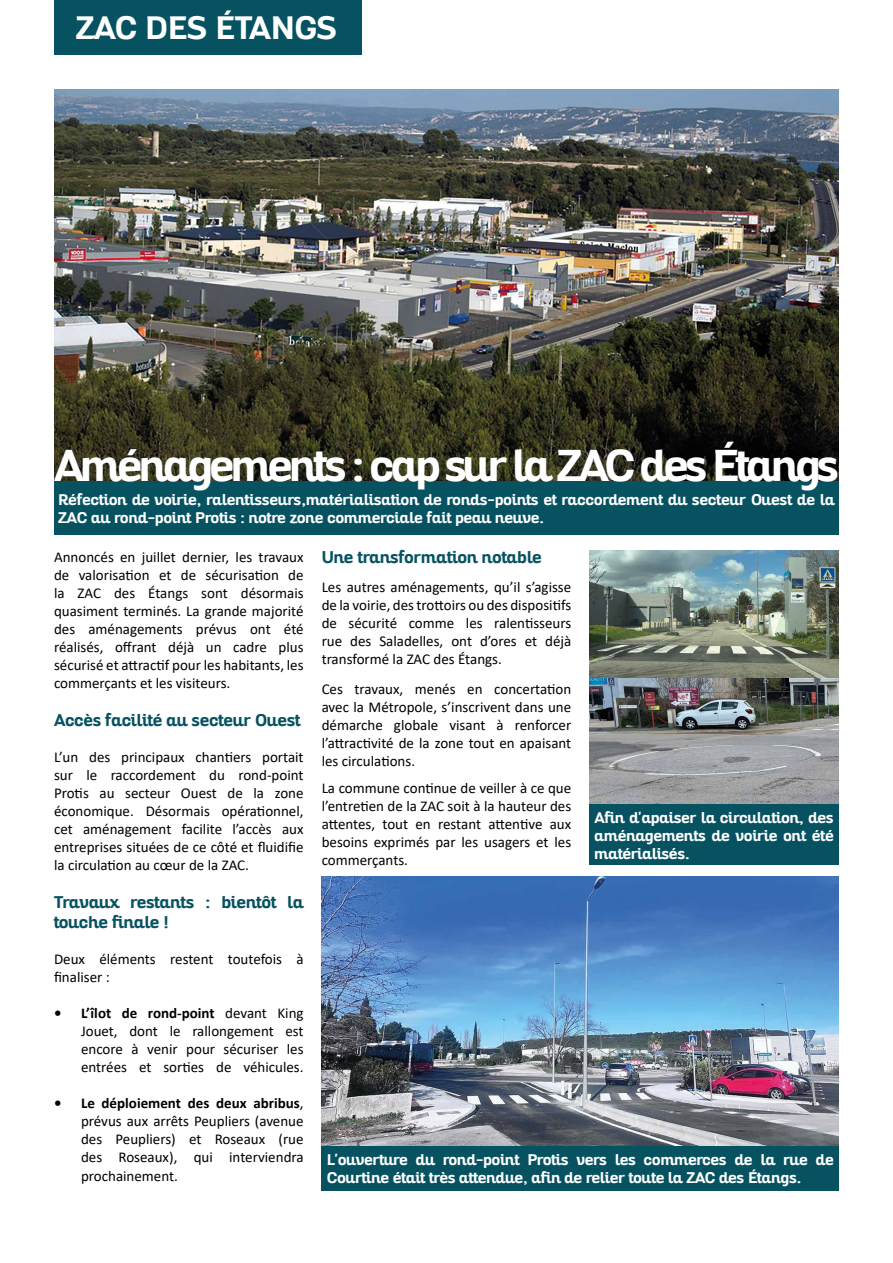
<style>
.page{position:relative;width:893px;height:1263px;background:#fff}
.page>*{position:absolute;margin:0;border:0;box-sizing:border-box;transform-origin:0 0}
.t1{font:700 43.35px "Altair";letter-spacing:-.07em;color:#fff}
.t2{font:700 31.5px "Altair";color:#fff}
.t3{font:700 16.5px/19.8px "Altair";color:#065261}
.t4{font:15px/18px "Calibri";color:#000;text-align:justify}
.t5{font:700 15px/18px "Altair";letter-spacing:-.005em;color:#fff}
.s1{font-weight:700}
</style>
<div class="page">
<div style="left:54px;top:0;width:307px;height:54px;background:#065261"></div>
<img style="left:54px;top:89px;width:785px;height:392px">
<div style="left:54px;top:481px;width:785px;height:54px;background:#065261"></div>
<img style="left:322px;top:876px;width:517px;height:270px">
<div style="left:322px;top:1146px;width:517px;height:45px;background:#065261"></div>
<div style="left:589px;top:804px;width:250px;height:60px;background:#065261"></div>
<img style="left:589px;top:551px;width:250px;height:253px">
<h2 class="t2" style="left:76px;top:8px;width:263px">ZAC DES ÉTANGS</h2>
<h1 class="t1" style="left:54px;top:438px;width:787px">Aménagements : cap sur la ZAC des Étangs</h1>
<p class="t5" style="left:58px;top:491px;width:778px">Réfection de voirie, ralentisseurs,matérialisation de ronds-points et raccordement du secteur Ouest de la<br>ZAC au rond-point Protis : notre zone commerciale fait peau neuve.</p>
<p class="t4" style="left:54px;top:548px;width:251px">Annoncés en juillet dernier, les travaux de valorisation et de sécurisation de la ZAC des Étangs sont désormais quasiment terminés. La grande majorité des aménagements prévus ont été réalisés, offrant déjà un cadre plus sécurisé et attractif pour les habitants, les commerçants et les visiteurs.</p>
<p class="t3" style="left:54px;top:710px;width:248px">Accès facilité au secteur Ouest</p>
<p class="t4" style="left:54px;top:748px;width:251px">L’un des principaux chantiers portait sur le raccordement du rond-point Protis au secteur Ouest de la zone économique. Désormais opérationnel, cet aménagement facilite l’accès aux entreprises situées de ce côté et fluidifie la circulation au cœur de la ZAC.</p>
<p class="t3" style="left:54px;top:892px;width:251px">Travaux restants : bientôt la touche finale !</p>
<p class="t4" style="left:54px;top:949px;width:251px">Deux éléments restent toutefois à finaliser :</p>
<p class="t4" style="left:81px;top:1003px;width:224px;text-indent:-27px"><span class="s1">• L’îlot de rond-point</span> devant King Jouet, dont le rallongement est encore à venir pour sécuriser les entrées et sorties de véhicules.</p>
<p class="t4" style="left:81px;top:1093px;width:224px;text-indent:-27px"><span class="s1">• Le déploiement des deux abribus</span>, prévus aux arrêts Peupliers (avenue des Peupliers) et Roseaux (rue des Roseaux), qui interviendra</p>
<p class="t4" style="left:81px;top:1167px;width:98px">prochainement.</p>
<p class="t3" style="left:322px;top:548px;width:222px">Une transformation notable</p>
<p class="t4" style="left:322px;top:577px;width:251px">Les autres aménagements, qu’il s’agisse de la voirie, des trottoirs ou des dispositifs de sécurité comme les ralentisseurs rue des Saladelles, ont d’ores et déjà transformé la ZAC des Étangs.</p>
<p class="t4" style="left:322px;top:679px;width:251px">Ces travaux, menés en concertation avec la Métropole, s’inscrivent dans une démarche globale visant à renforcer l’attractivité de la zone tout en apaisant les circulations.</p>
<p class="t4" style="left:322px;top:778px;width:251px">La commune continue de veiller à ce que l’entretien de la ZAC soit à la hauteur des attentes, tout en restant attentive aux besoins exprimés par les usagers et les commerçants.</p>
<p class="t5" style="left:595px;top:809px;width:241px;text-align:justify">Afin d'apaiser la circulation, des aménagements de voirie ont été matérialisés.</p>
<p class="t5" style="left:327px;top:1151px;width:508px">L'ouverture du rond-point Protis vers les commerces de la rue de<br>Courtine était très attendue, afin de relier toute la ZAC des Étangs.</p>
</div>
